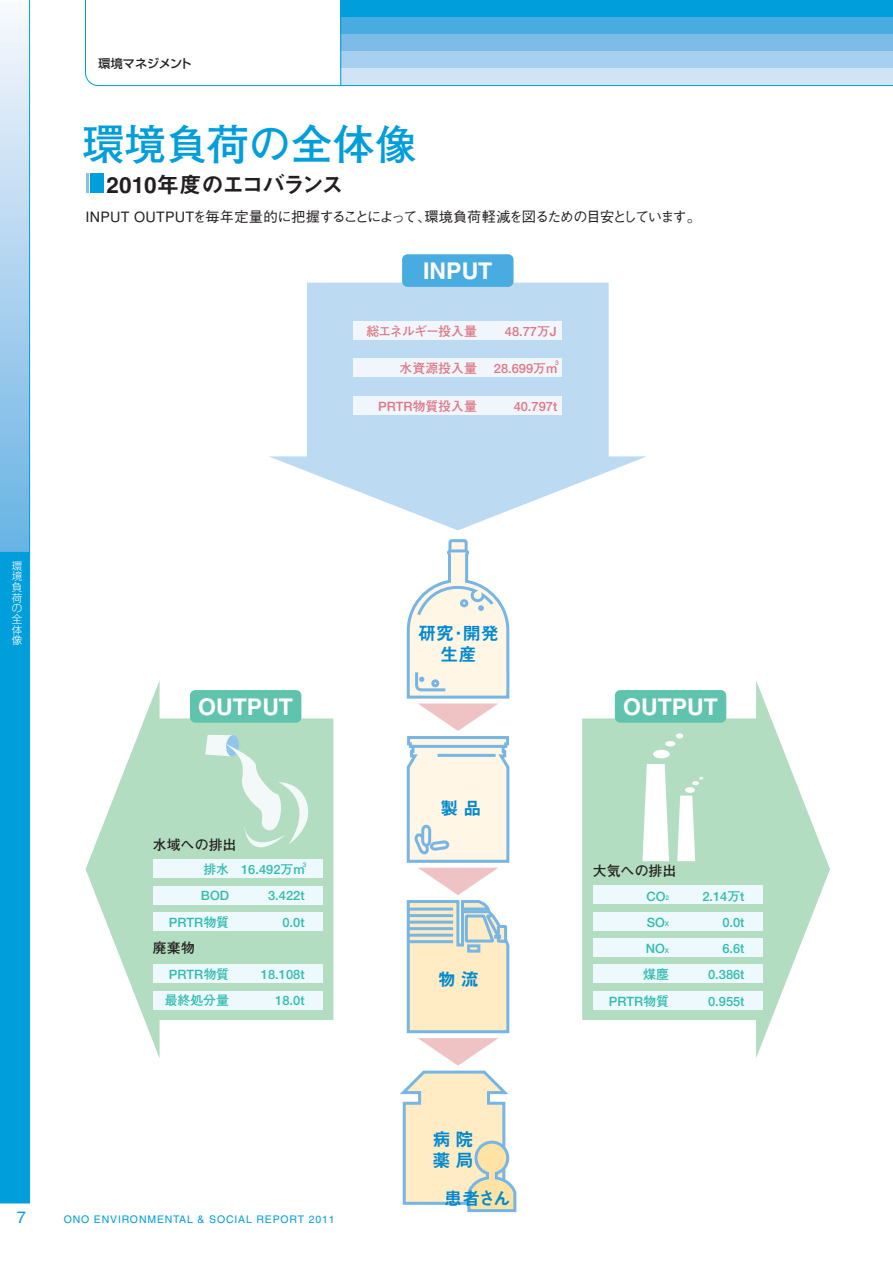
<style>
.page{position:relative;width:893px;height:1263px;background:#fff}
.page>*{position:absolute;margin:0;border:0;box-sizing:border-box;transform-origin:0 0}
.t1{font:700 42px "Futo Go B101";color:#009edb}
.t2{font:700 23.1px "Helvetica";color:#fff}
.t3{font:22.5px "Midashi Go MB31";letter-spacing:-.04em;color:#231f20}
.t4{font:18px/21px "Midashi Go MB31";color:#0089cf;text-align:center}
.t5{font:16.5px "Helvetica";color:#009edb}
.t6{font:500 14.25px "Gothic BBB";letter-spacing:-.05em;color:#231f20}
.t7{font:700 13.95px "Futo Go B101";color:#231f20}
.t8{font:700 12.9px/26.2px "Futo Go B101";color:#2ebcad;text-align:right}
.t9{font:700 12.9px "Futo Go B101";color:#dd7784}
.t10{font:700 12.9px "Futo Go B101";letter-spacing:-.05em;color:#dd7784}
.t11{font:500 12px "Shin Go";color:#231f20}
.t12{font:10.5px "Helvetica";letter-spacing:.08em;color:#009edb}
.t13{font:300 10.5px/10.6px "Shin Go";color:#fff;text-align:justify}
.t14{font:700 6.45px "Futo Go B101";color:#dd7784}
.t15{font:700 6.45px "Futo Go B101";color:#33b4b9}
.s1{font-size:6.45px}
</style>
<div class="page">
<svg style="left:87px;top:174px;width:2px;height:19px"></svg>
<div style="left:90px;top:174px;width:13px;height:19px;background:#009edb"></div>
<div style="left:448px;top:539px;width:19px;height:19px;background:#fff6e5;border:3px solid #77b6e4;border-radius:2px"></div>
<svg style="left:269px;top:283px;width:378px;height:247px;fill:#bcdaf2"></svg>
<div style="left:353px;top:321px;width:209px;height:19px;background:#f1f6fc"></div>
<div style="left:353px;top:396px;width:209px;height:19px;background:#f1f6fc"></div>
<div style="left:353px;top:359px;width:209px;height:18px;background:#f1f6fc"></div>
<svg style="left:582px;top:681px;width:248px;height:377px;fill:#b3ddc0"></svg>
<div style="left:593px;top:885px;width:169px;height:19px;background:#eef9fe"></div>
<div style="left:593px;top:912px;width:169px;height:19px;background:#eef9fe"></div>
<div style="left:593px;top:938px;width:169px;height:19px;background:#eef9fe"></div>
<div style="left:593px;top:964px;width:169px;height:19px;background:#eef9fe"></div>
<div style="left:593px;top:991px;width:169px;height:18px;background:#eef9fe"></div>
<svg style="left:642px;top:764px;width:27px;height:97px"></svg>
<svg style="left:677px;top:796px;width:18px;height:65px"></svg>
<div style="left:653px;top:750px;width:16px;height:8px;background:#fff;border-radius:50%"></div>
<div style="left:665px;top:741px;width:10px;height:5px;background:#fff;border-radius:50%"></div>
<div style="left:676px;top:733px;width:7px;height:6px;background:#fff;border-radius:50%"></div>
<div style="left:685px;top:787px;width:10px;height:6px;background:#fff;border-radius:50%"></div>
<svg style="left:692px;top:777px;width:11px;height:8px"></svg>
<svg style="left:400px;top:548px;width:117px;height:665px"></svg>
<svg style="left:86px;top:681px;width:247px;height:377px;fill:#b3ddc0"></svg>
<svg style="left:205px;top:735px;width:114px;height:124px"></svg>
<div style="left:153px;top:859px;width:170px;height:19px;background:#eef9fe"></div>
<div style="left:153px;top:886px;width:170px;height:19px;background:#eef9fe"></div>
<div style="left:153px;top:912px;width:170px;height:18px;background:#eef9fe"></div>
<div style="left:153px;top:964px;width:170px;height:19px;background:#eef9fe"></div>
<div style="left:153px;top:991px;width:170px;height:18px;background:#eef9fe"></div>
<div style="left:402px;top:254px;width:111px;height:33px;background:#49ace1;border-radius:5px"></div>
<div style="left:190px;top:690px;width:111px;height:33px;background:#5fc3ad;border-radius:5px"></div>
<div style="left:615px;top:690px;width:111px;height:33px;background:#5fc3ad;border-radius:5px"></div>
<svg style="left:85px;top:0;width:807px;height:86px"></svg>
<svg style="left:0;top:0;width:30px;height:1203px;background:#50b7e4"></svg>
<p class="t11" style="left:98px;top:59px;width:95px">環境マネジメント</p>
<h1 class="t1" style="left:82px;top:128px;width:336px">環境負荷の全体像</h1>
<h3 class="t3" style="left:107px;top:176px;width:239px">2010年度のエコバランス</h3>
<p class="t6" style="left:86px;top:211px;width:616px">INPUT OUTPUTを毎年定量的に把握することによって、環境負荷軽減を図るための目安としています。</p>
<h2 class="t2" style="left:423px;top:263px;width:71px">INPUT</h2>
<p class="t10" style="left:366px;top:326px;width:112px">総エネルギー投入量</p>
<p class="t9" style="left:505px;top:326px;width:53px">48.77万J</p>
<p class="t9" style="left:399px;top:363px;width:79px">水資源投入量</p>
<p class="t14" style="left:555px;top:360px;width:5px">3</p>
<p class="t9" style="left:494px;top:363px;width:65px">28.699万m</p>
<p class="t13" style="left:12px;top:562px;width:12px">環境負荷の全体像</p>
<p class="t9" style="left:378px;top:402px;width:100px">PRTR物質投入量</p>
<p class="t9" style="left:513px;top:402px;width:45px">40.797t</p>
<h3 class="t4" style="left:418px;top:625px;width:82px">研究・開発生産</h3>
<h2 class="t2" style="left:198px;top:699px;width:96px">OUTPUT</h2>
<h2 class="t2" style="left:623px;top:699px;width:96px">OUTPUT</h2>
<p class="t7" style="left:153px;top:840px;width:85px">水域への排出</p>
<h3 class="t4" style="left:440px;top:800px;width:43px">製 品</h3>
<p class="t15" style="left:303px;top:862px;width:5px">3</p>
<p class="t8" style="left:203px;top:858px;width:27px">排水</p>
<p class="t7" style="left:593px;top:866px;width:85px">大気への排出</p>
<p class="t8" style="left:169px;top:884px;width:62px">BOD<br>PRTR物質</p>
<p class="t8" style="left:241px;top:858px;width:65px">16.492万m<br>3.422t<br>0.0t</p>
<p class="t8" style="left:609px;top:884px;width:62px">CO<span class="s1">2<br></span>SO<span class="s1">X<br></span>NO<span class="s1">X<br></span>煤塵<br>PRTR物質</p>
<p class="t8" style="left:702px;top:884px;width:44px">2.14万t<br>0.0t<br>6.6t<br>0.386t<br>0.955t</p>
<p class="t7" style="left:153px;top:942px;width:43px">廃棄物</p>
<p class="t8" style="left:165px;top:963px;width:66px;text-align:center">PRTR物質最終処分量</p>
<p class="t8" style="left:261px;top:963px;width:45px">18.108t<br>18.0t</p>
<h3 class="t4" style="left:438px;top:971px;width:43px">物 流</h3>
<h3 class="t4" style="left:432px;top:1132px;width:43px;text-align:left">病 院薬 局</h3>
<h3 class="t4" style="left:444px;top:1190px;width:68px">患者さん</h3>
<p class="t5" style="left:17px;top:1211px;width:11px">7</p>
<p class="t12" style="left:64px;top:1215px;width:272px">ONO ENVIRONMENTAL &amp; SOCIAL REPORT 2011</p>
</div>
